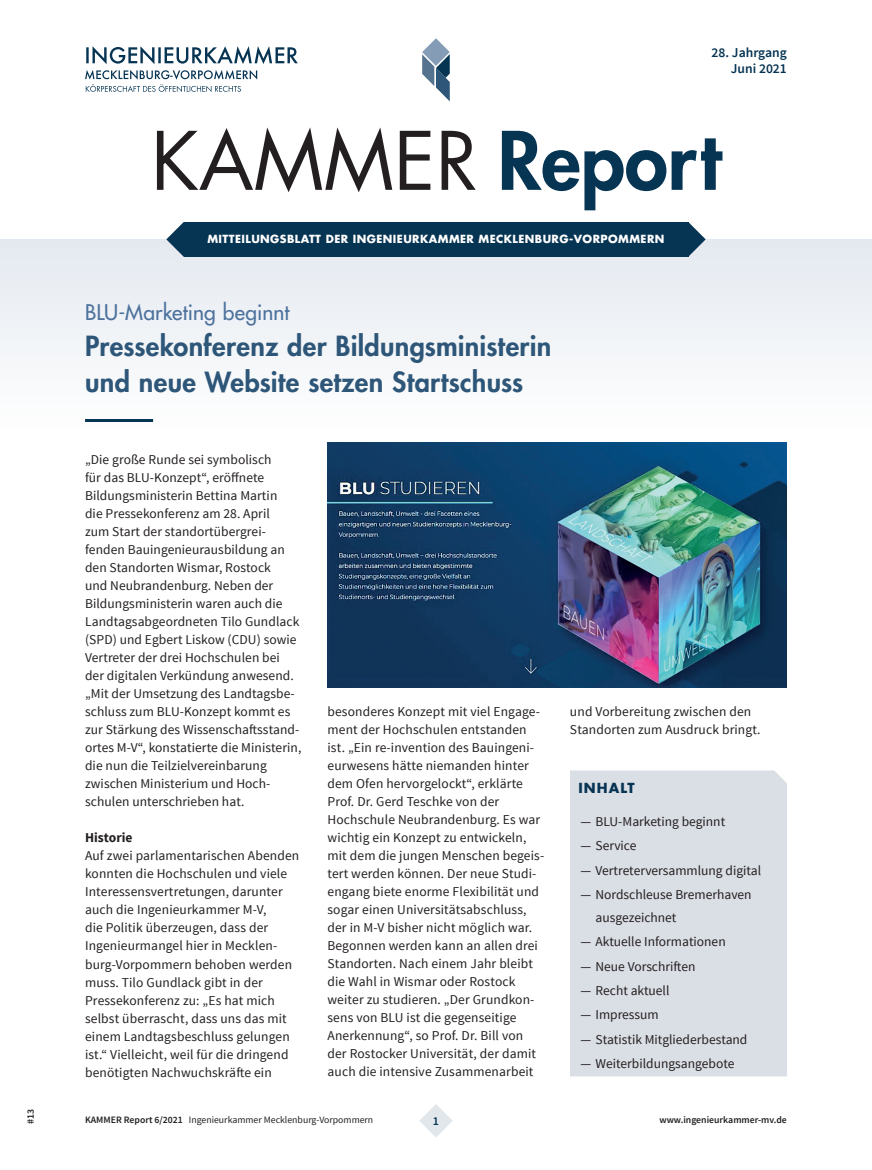
<style>
.page{position:relative;width:872px;height:1170px;background:#fff}
.page>*{position:absolute;margin:0;border:0;box-sizing:border-box;transform-origin:0 0}
.t1{font:78.3px "Futura Std";color:#231f20}
.t2{font:800 27px/36.5px "Futura Std";letter-spacing:.01em;color:#2d5678}
.t3{font:500 21px "Futura Std";letter-spacing:.005em;color:#4d729d}
.t4{font:600 13.65px/16.4px "Source Sans Pro";color:#063453;text-align:right}
.t5{font:13.5px/18px "Source Sans Pro";letter-spacing:.005em;color:#231f20}
.t6{font:700 13.5px "Source Sans Pro";color:#231f20}
.t7{font:700 13.5px "Futura Std";letter-spacing:.08em;color:#063453}
.t8{font:600 12px "Source Sans Pro";color:#063453}
.t9{font:700 10.95px "Futura Std";letter-spacing:.04em;color:#fff}
.t10{font:9.75px "Source Sans Pro";color:#231f20}
.t11{font:600 9.75px "Source Sans Pro";color:#231f20}
.s1{font-weight:800;color:#063453}
.s2{font-weight:600}
</style>
<div class="page">
<svg style="left:419px;top:1104px;width:34px;height:33px"></svg>
<div style="left:0;top:239px;width:872px;height:192px;background:#f2f5f8"></div>
<hr style="left:85px;top:419px;width:68px;height:3px;background:#063453">
<svg style="left:422px;top:38px;width:28px;height:63px"></svg>
<svg style="left:86px;top:46px;width:212px;height:18px"></svg>
<svg style="left:85px;top:70px;width:172px;height:22px"></svg>
<div style="left:184px;top:222px;width:504px;height:35px;background:#063453"></div>
<svg style="left:166px;top:222px;width:18px;height:35px"></svg>
<svg style="left:688px;top:222px;width:17px;height:35px"></svg>
<div style="left:570px;top:770px;width:217px;height:306px;background:#dadee5"></div>
<img style="left:327px;top:442px;width:460px;height:245px">
<p class="t11" style="left:24px;top:1123px;width:17px;rotate:-90deg">#13</p>
<p class="t4" style="left:711px;top:45px;width:77px">28. Jahrgang<br>Juni 2021</p>
<h1 class="t1" style="left:151px;top:111px;width:571px">KAMMER <span class="s1">Report</span></h1>
<p class="t9" style="left:207px;top:232px;width:458px">MITTEILUNGSBLATT DER INGENIEURKAMMER MECKLENBURG-VORPOMMERN</p>
<h3 class="t3" style="left:85px;top:298px;width:206px">BLU-Marketing beginnt</h3>
<h2 class="t2" style="left:85px;top:328px;width:468px">Pressekonferenz der Bildungsministerin und neue Website setzen Startschuss</h2>
<p class="t5" style="left:85px;top:451px;width:218px">„Die große Runde sei symbolisch<br>für das BLU-Konzept“, eröffnete Bildungsministerin Bettina Martin<br>die Pressekonferenz am 28. April<br>zum Start der standortübergrei&shy;fenden Bauingenieurausbildung an den Standorten Wismar, Rostock<br>und Neubrandenburg. Neben der Bildungsministerin waren auch die Landtagsabgeordneten Tilo Gundlack (SPD) und Egbert Liskow (CDU) sowie Vertreter der drei Hochschulen bei der digitalen Verkündung anwesend. „Mit der Umsetzung des Landtagsbe&shy;schluss zum BLU-Konzept kommt es zur Stärkung des Wissenschaftsstand&shy;ortes M-V“, konstatierte die Ministerin, die nun die Teilzielvereinbarung zwischen Ministerium und Hoch&shy;schulen unterschrieben hat.</p>
<p class="t6" style="left:85px;top:829px;width:49px">Historie</p>
<p class="t5" style="left:85px;top:847px;width:216px">Auf zwei parlamentarischen Abenden konnten die Hochschulen und viele Interessensvertretungen, darunter auch die Ingenieurkammer M-V,<br>die Politik überzeugen, dass der Ingenieurmangel hier in Mecklen&shy;burg-Vorpommern behoben werden muss. Tilo Gundlack gibt in der Pressekonferenz zu: „Es hat mich selbst überrascht, dass uns das mit einem Landtagsbeschluss gelungen ist.“ Vielleicht, weil für die dringend benötigten Nachwuchskräfte ein</p>
<p class="t5" style="left:327px;top:703px;width:218px">besonderes Konzept mit viel Engage&shy;ment der Hochschulen entstanden ist. „Ein re-invention des Bauingeni&shy;eurwesens hätte niemanden hinter dem Ofen hervorgelockt“, erklärte Prof. Dr. Gerd Teschke von der Hochschule Neubrandenburg. Es war wichtig ein Konzept zu entwickeln, mit dem die jungen Menschen begeis&shy;tert werden können. Der neue Studi&shy;engang biete enorme Flexibilität und sogar einen Universitätsabschluss, der in M-V bisher nicht möglich war.<br>Begonnen werden kann an allen drei Standorten. Nach einem Jahr bleibt die Wahl in Wismar oder Rostock weiter zu studieren. „Der Grundkon&shy;sens von BLU ist die gegenseitige Anerkennung“, so Prof. Dr. Bill von der Rostocker Universität, der damit auch die intensive Zusammenarbeit</p>
<p class="t5" style="left:570px;top:703px;width:192px">und Vorbereitung zwischen den<br>Standorten zum Ausdruck bringt.</p>
<p class="t7" style="left:578px;top:779px;width:58px">INHALT</p>
<p class="t5" style="left:580px;top:809px;width:182px;line-height:24.3px">― BLU-Marketing beginnt<br>― Service<br>― Vertreterversammlung digital ― Nordschleuse Bremerhaven</p>
<p class="t5" style="left:580px;top:905px;width:168px;line-height:24.3px;text-indent:15px">ausgezeichnet<br>― Aktuelle Informationen<br>― Neue Vorschriften<br>― Recht aktuell<br>― Impressum<br>― Statistik Mitgliederbestand ― Weiterbildungsangebote</p>
<p class="t10" style="left:85px;top:1113px;width:290px"><span class="s2">KAMMER Report 6/2021</span> Ingenieurkammer Mecklenburg-Vorpommern</p>
<p class="t8" style="left:433px;top:1112px;width:8px">1</p>
<p class="t11" style="left:659px;top:1113px;width:129px">www.ingenieurkammer-mv.de</p>
</div>
